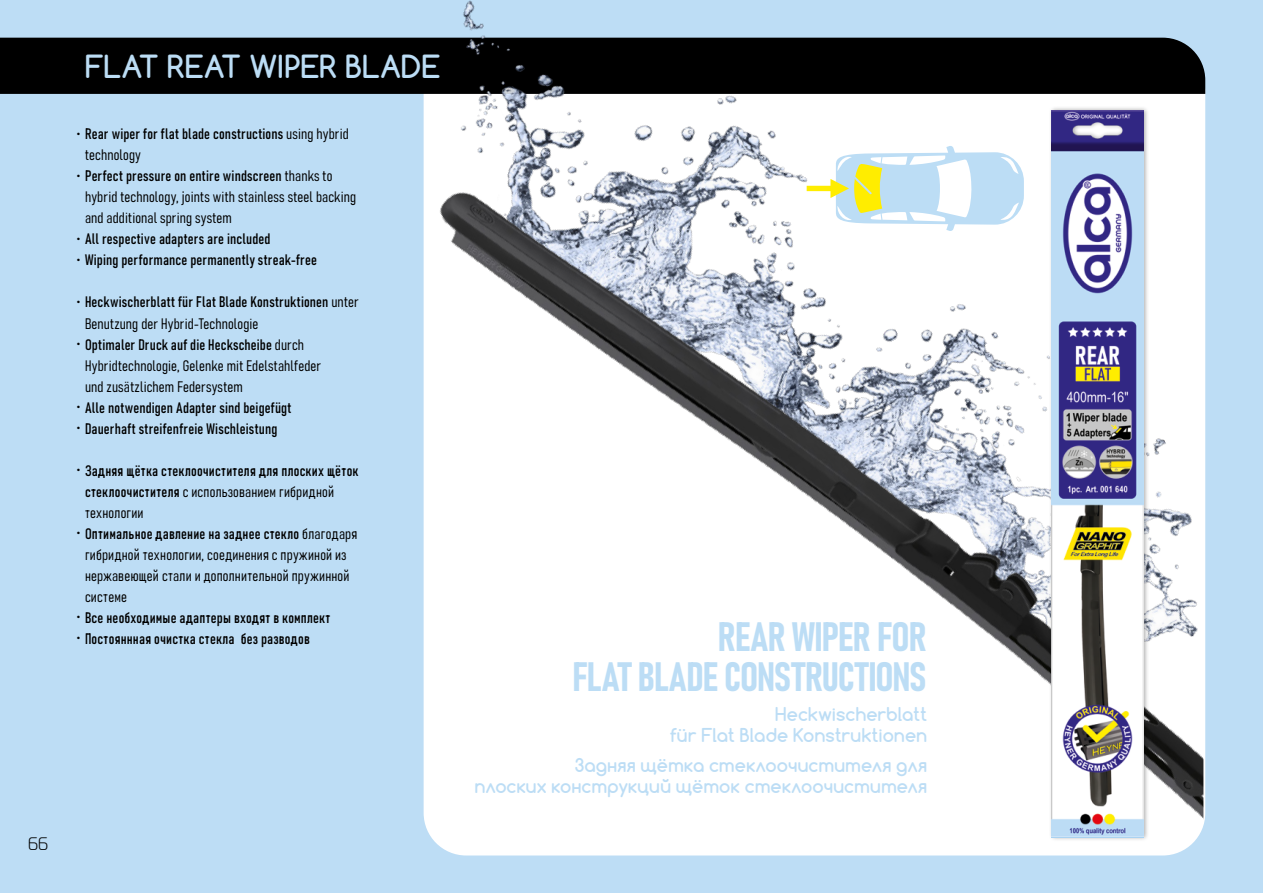
<style>
.page{position:relative;width:1263px;height:893px;background:#fff}
.page>*{position:absolute;margin:0;border:0;box-sizing:border-box;transform-origin:0 0}
.t1{font:40.5px/40.5px "Bahnschrift";letter-spacing:-.02em;color:#bcddf5;text-align:right}
.t2{font:700 30px "Comfortaa";color:#bcddf5}
.t3{font:700 18px/21px "Comfortaa";letter-spacing:.01em;color:#bcddf5;text-align:right}
.t4{font:300 18px "Magistral";color:#000}
.t5{font:15px/21px "Bahnschrift";letter-spacing:.01em;color:#000}
.t6{font:10.5px/21px "Comfortaa";color:#000}
</style>
<div class="page">
<div style="left:0;top:0;width:1262px;height:893px;background:#bdddf5"></div>
<svg style="left:1262px;top:0;width:1px;height:96px"></svg>
<div style="left:0;top:38px;width:135px;height:56px;background:#000"></div>
<div style="left:1203px;top:96px;width:60px;height:797px;background:#bdddf5"></div>
<img style="left:135px;top:0;width:1071px;height:706px">
<img style="left:339px;top:0;width:864px;height:893px">
<div style="left:1049px;top:106px;width:100px;height:736px;background:#000;opacity:.35"></div>
<img style="left:1052px;top:111px;width:91px;height:726px">
<div style="left:807px;top:186px;width:27px;height:5px;background:#ffed00"></div>
<svg style="left:830px;top:146px;width:194px;height:85px"></svg>
<h2 class="t2" style="left:85px;top:47px;width:357px">FLAT REAT WIPER BLADE</h2>
<p class="t5" style="left:85px;top:123px;width:273px">Rear wiper for flat blade constructions using hybrid technology<br>Perfect pressure on entire windscreen thanks to hybrid technology, joints with stainless steel backing and additional spring system<br>All respective adapters are included<br>Wiping performance permanently streak-free</p>
<p class="t5" style="left:85px;top:291px;width:275px">Heckwischerblatt für Flat Blade Konstruktionen unter Benutzung der Hybrid-Technologie<br>Optimaler Druck auf die Heckscheibe durch Hybridtechnologie, Gelenke mit Edelstahlfeder<br>und zusätzlichem Federsystem<br>Alle notwendigen Adapter sind beigefügt<br>Dauerhaft streifenfreie Wischleistung</p>
<p class="t5" style="left:85px;top:459px;width:275px">Задняя щётка стеклоочистителя для плоских щёток стеклоочистителя с использованием гибридной технологии<br>Оптимальное давление на заднее стекло благодаря гибридной технологии, соединения с пружиной из нержавеющей стали и дополнительной пружинной системе<br>Все необходимые адаптеры входят в комплект Постояннная очистка стекла без разводов</p>
<p class="t6" style="left:77px;top:124px;width:6px">•</p>
<p class="t6" style="left:77px;top:166px;width:6px">•</p>
<p class="t6" style="left:77px;top:229px;width:6px">• •</p>
<p class="t6" style="left:77px;top:292px;width:6px">•</p>
<p class="t6" style="left:77px;top:334px;width:6px">•</p>
<p class="t6" style="left:77px;top:397px;width:6px">• •</p>
<p class="t6" style="left:77px;top:460px;width:6px">•</p>
<p class="t6" style="left:77px;top:523px;width:6px">•</p>
<p class="t6" style="left:77px;top:607px;width:6px">• •</p>
<p class="t4" style="left:28px;top:833px;width:22px">66</p>
<h1 class="t1" style="left:572px;top:613px;width:356px">REAR WIPER FOR<br>FLAT BLADE CONSTRUCTIONS</h1>
<p class="t3" style="left:670px;top:703px;width:259px">Heckwischerblatt<br>für Flat Blade Konstruktionen</p>
<p class="t3" style="left:475px;top:754px;width:454px">Задняя щётка стеклоочистителя для<br>плоских конструкций щёток стеклоочистителя</p>
</div>
